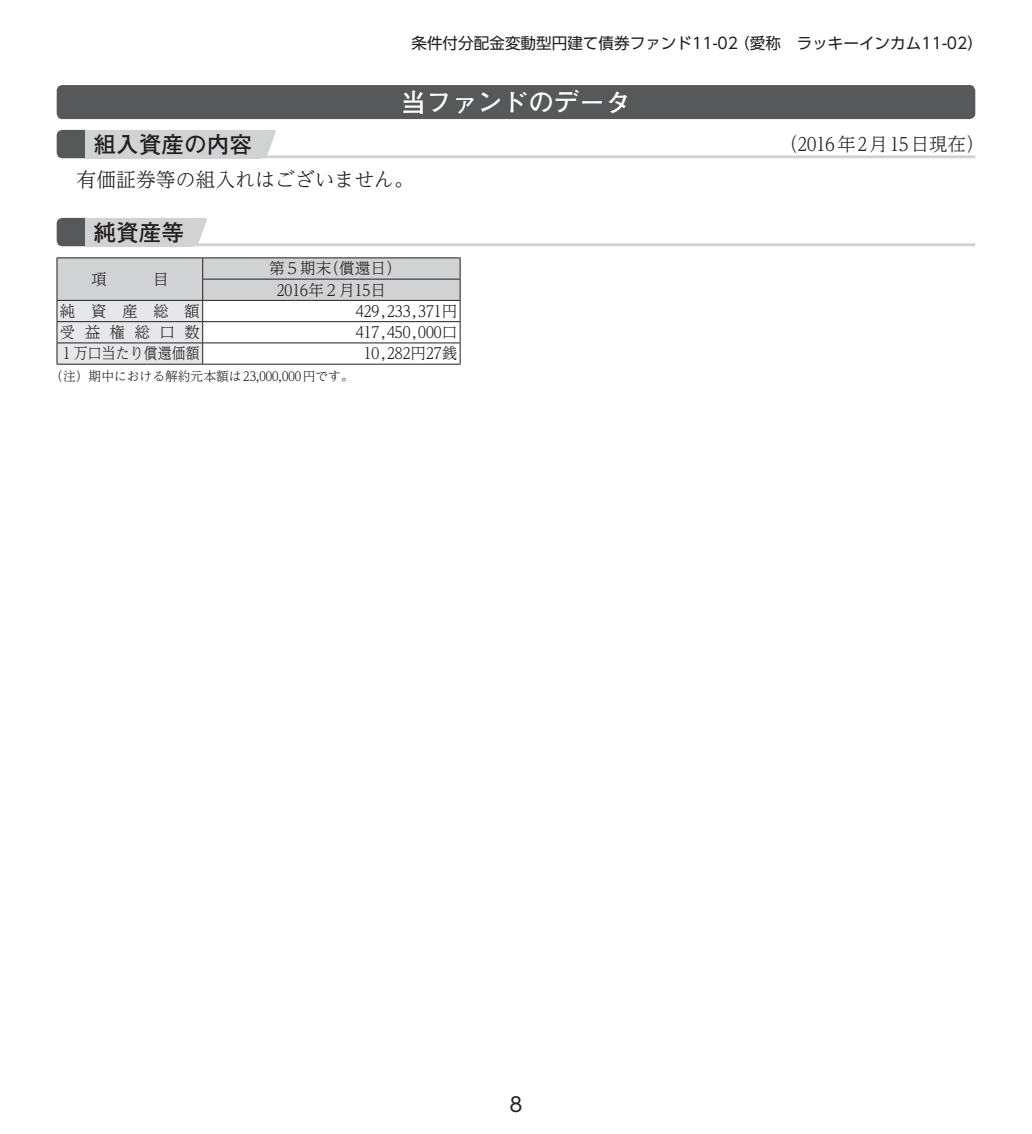
<style>
.page{position:relative;width:1032px;height:1134px;background:#fff}
.page>*{position:absolute;margin:0;border:0;box-sizing:border-box;transform-origin:0 0}
.t1{font:700 25.6px "Futo Go B101 Pro";color:#fff}
.t2{font:700 22.6px "Futo Go B101 Pro";color:#231f20}
.t3{font:300 19.8px "UD Reimin Pro";color:#231f20}
.t4{font:19.8px "UD Shin Go Pro";color:#231f20}
.t5{font:300 18.4px "UD Reimin Pro";color:#231f20}
.t6{font:300 15.6px/21.2px "UD Reimin Pro";color:#231f20;text-align:center}
.t7{font:15.6px "UD Shin Go Pro";color:#231f20}
.t8{font:300 15.6px "UD Reimin Pro";color:#231f20;scale:.89 1}
.t9{font:300 12.8px "UD Reimin Pro";color:#231f20}
</style>
<div class="page">
<div style="left:57px;top:85px;width:918px;height:34px;background:#57585a;border-radius:6px"></div>
<hr style="left:85px;top:155px;width:890px;height:3px;background:#d1d2d4">
<svg style="left:57px;top:130px;width:28px;height:28px"></svg>
<div style="left:85px;top:130px;width:177px;height:28px;background:#d1d2d4"></div>
<svg style="left:262px;top:130px;width:14px;height:26px"></svg>
<hr style="left:85px;top:243px;width:890px;height:3px;background:#d1d2d4">
<svg style="left:57px;top:218px;width:28px;height:28px"></svg>
<div style="left:85px;top:218px;width:108px;height:28px;background:#d1d2d4"></div>
<svg style="left:193px;top:218px;width:14px;height:26px"></svg>
<hr style="left:57px;top:257px;width:146px;height:1px;background:#231f20">
<hr style="left:203px;top:257px;width:257px;height:1px;background:#231f20">
<svg style="left:57px;top:258px;width:404px;height:106px"></svg>
<hr style="left:57px;top:321px;width:146px;height:1px;background:#231f20">
<hr style="left:57px;top:343px;width:146px;height:1px;background:#231f20">
<hr style="left:57px;top:364px;width:146px;height:1px;background:#231f20">
<hr style="left:203px;top:321px;width:257px;height:1px;background:#231f20">
<hr style="left:203px;top:343px;width:257px;height:1px;background:#231f20">
<hr style="left:203px;top:364px;width:257px;height:1px;background:#231f20">
<p class="t7" style="left:411px;top:31px;width:573px">条件付分配金変動型円建て債券ファンド11-02（愛称　ラッキーインカム11-02）</p>
<h1 class="t1" style="left:401px;top:82px;width:231px">当ファンドのデータ</h1>
<h2 class="t2" style="left:94px;top:126px;width:160px">組入資産の内容</h2>
<p class="t5" style="left:779px;top:129px;width:206px">（2016年 2月 15日現在）</p>
<p class="t3" style="left:77px;top:163px;width:339px">有価証券等の組入れはございません。</p>
<h2 class="t2" style="left:94px;top:214px;width:92px">純資産等</h2>
<p class="t6" style="left:91px;top:268px;width:17px">項</p>
<p class="t6" style="left:153px;top:268px;width:17px">目</p>
<p class="t6" style="left:269px;top:257px;width:126px">第5期末（償還日）<br>2016年2月15日</p>
<p class="t6" style="left:60px;top:300px;width:142px">純資産総額</p>
<p class="t6" style="left:356px;top:300px;width:103px">429,233,371円</p>
<p class="t6" style="left:60px;top:321px;width:142px">受益権総口数</p>
<p class="t6" style="left:356px;top:321px;width:103px">417,450,000口</p>
<p class="t8" style="left:60px;top:341px;width:159px">1万口当たり償還価額</p>
<p class="t6" style="left:364px;top:342px;width:95px">10,282円27銭</p>
<p class="t9" style="left:50px;top:366px;width:305px">（注）期中における解約元本額は 23,000,000円です。</p>
<p class="t4" style="left:509px;top:1088px;width:15px">8</p>
</div>
